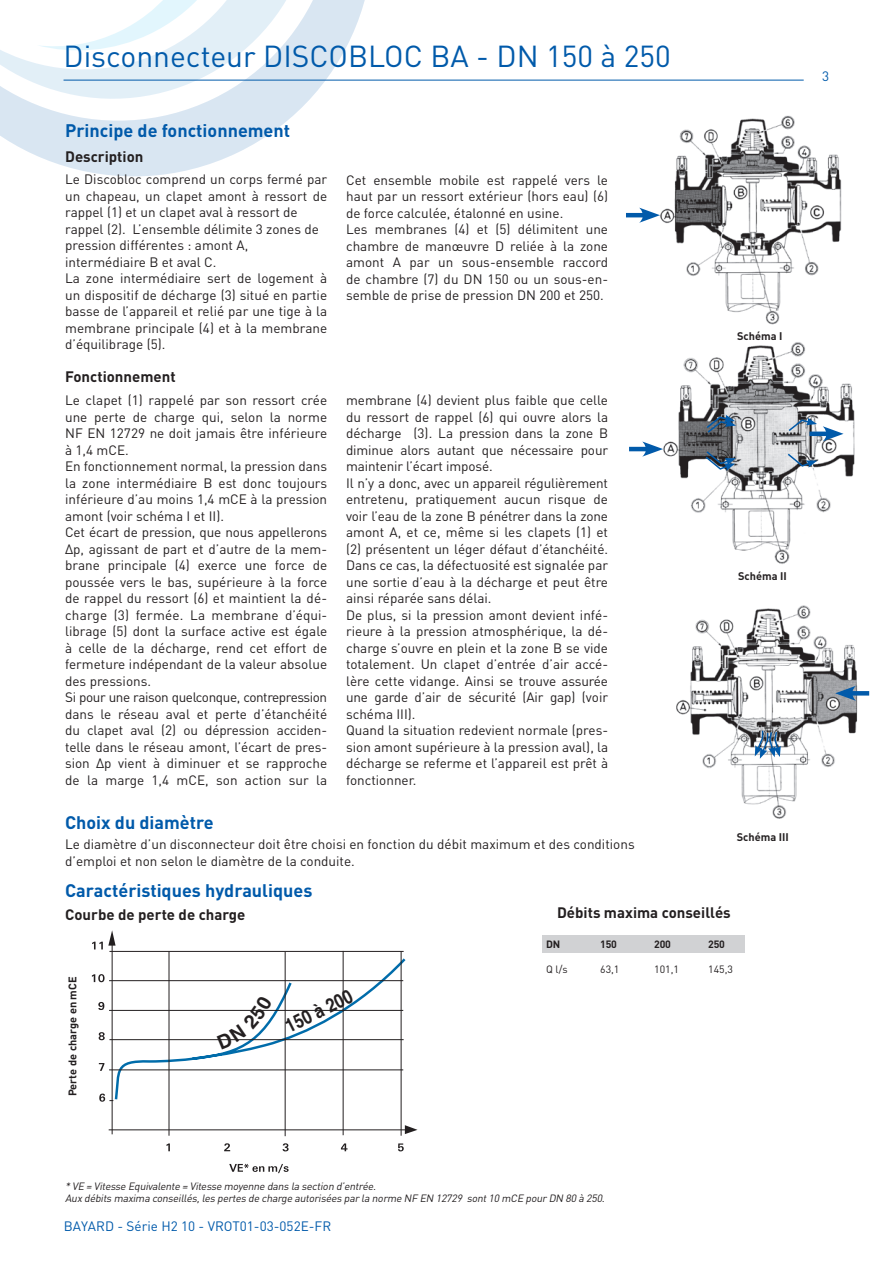
<style>
.page{position:relative;width:893px;height:1263px;background:#fff}
.page>*{position:absolute;margin:0;border:0;box-sizing:border-box;transform-origin:0 0}
.t1{font:30px "DIN";color:#015aaa}
.t2{font:700 19.5px "Helvetica";color:#231f20;scale:.84 1}
.t3{font:700 18px "DIN";color:#015aaa}
.t4{font:700 15px "DIN";color:#231f20}
.t5{font:13.5px/16.5px "DIN";color:#231f20;text-align:justify}
.t6{font:13.5px "DIN";color:#015aaa}
.t7{font:700 10.95px "DIN";color:#231f20}
.t8{font:italic 10.5px "DIN";color:#231f20}
.t9{font:10.5px "DIN";color:#231f20}
.t10{font:700 10.5px "DIN";letter-spacing:-.02em;color:#231f20}
</style>
<div class="page">
<svg style="left:0;top:0;width:407px;height:177px"></svg>
<svg style="left:0;top:0;width:340px;height:124px"></svg>
<hr style="left:64px;top:80px;width:740px;height:1px;background:#015aaa">
<div style="left:542px;top:935px;width:202px;height:17px;background:#d1d2d4"></div>
<hr style="left:112px;top:945px;width:1px;height:189px;background:#231f20">
<hr style="left:109px;top:1129px;width:305px;height:1px;background:#231f20">
<svg style="left:405px;top:1125px;width:12px;height:9px"></svg>
<svg style="left:92px;top:930px;width:24px;height:19px"></svg>
<hr style="left:109px;top:951px;width:295px;height:1px;background:#231f20">
<hr style="left:169px;top:951px;width:1px;height:185px;background:#231f20">
<hr style="left:285px;top:952px;width:1px;height:184px;background:#231f20">
<hr style="left:343px;top:951px;width:1px;height:184px;background:#231f20">
<hr style="left:401px;top:951px;width:1px;height:185px;background:#231f20">
<svg style="left:166px;top:1143px;width:4px;height:8px"></svg>
<svg style="left:224px;top:1143px;width:6px;height:8px"></svg>
<svg style="left:283px;top:1143px;width:6px;height:8px"></svg>
<svg style="left:341px;top:1143px;width:7px;height:8px"></svg>
<svg style="left:398px;top:1143px;width:6px;height:8px"></svg>
<svg style="left:229px;top:1164px;width:60px;height:9px"></svg>
<img style="left:676px;top:605px;width:185px;height:214px">
<svg style="left:856px;top:691px;width:13px;height:4px"></svg>
<svg style="left:835px;top:686px;width:21px;height:15px"></svg>
<svg style="left:755px;top:729px;width:26px;height:30px"></svg>
<img style="left:663px;top:342px;width:192px;height:222px">
<hr style="left:629px;top:447px;width:21px;height:4px;background:#015aaa">
<svg style="left:642px;top:441px;width:21px;height:16px"></svg>
<hr style="left:809px;top:432px;width:22px;height:4px;background:#015aaa">
<svg style="left:823px;top:426px;width:20px;height:15px"></svg>
<svg style="left:705px;top:415px;width:31px;height:19px"></svg>
<svg style="left:787px;top:418px;width:30px;height:15px"></svg>
<svg style="left:786px;top:452px;width:31px;height:16px"></svg>
<svg style="left:704px;top:450px;width:32px;height:21px"></svg>
<img style="left:660px;top:115px;width:182px;height:210px">
<hr style="left:626px;top:213px;width:21px;height:4px;background:#015aaa">
<svg style="left:639px;top:208px;width:21px;height:15px"></svg>
<svg style="left:92px;top:956px;width:314px;height:146px"></svg>
<h1 class="t1" style="left:64px;top:37px;width:609px">Disconnecteur DISCOBLOC BA - DN 150 à 250</h1>
<p class="t3" style="left:65px;top:118px;width:227px">Principe de fonctionnement</p>
<p class="t4" style="left:65px;top:146px;width:80px">Description</p>
<p class="t5" style="left:65px;top:171px;width:264px">Le Discobloc comprend un corps fermé par un chapeau, un clapet amont à ressort de rappel (1) et un clapet aval à ressort de</p>
<p class="t5" style="left:65px;top:221px;width:255px">rappel (2). L’ensemble délimite 3 zones de</p>
<p class="t5" style="left:65px;top:237px;width:185px">pression différentes : amont A,</p>
<p class="t5" style="left:65px;top:254px;width:153px">intermédiaire B et aval C.</p>
<p class="t5" style="left:65px;top:270px;width:264px">La zone intermédiaire sert de logement à un dispositif de décharge (3) situé en partie basse de l’appareil et relié par une tige à la membrane principale (4) et à la membrane d’équilibrage (5).</p>
<p class="t4" style="left:65px;top:367px;width:112px">Fonctionnement</p>
<p class="t5" style="left:65px;top:392px;width:264px">Le clapet (1) rappelé par son ressort crée une perte de charge qui, selon la norme NF EN 12729 ne doit jamais être inférieure à 1,4 mCE.</p>
<p class="t5" style="left:65px;top:458px;width:264px">En fonctionnement normal, la pression dans la zone intermédiaire B est donc toujours inférieure d’au moins 1,4 mCE à la pression amont (voir schéma I et II).</p>
<p class="t5" style="left:65px;top:524px;width:264px">Cet écart de pression, que nous appellerons ∆p, agissant de part et d’autre de la mem&shy;brane principale (4) exerce une force de poussée vers le bas, supérieure à la force de rappel du ressort (6) et maintient la dé&shy;charge (3) fermée. La membrane d’équi&shy;librage (5) dont la surface active est égale à celle de la décharge, rend cet effort de fermeture indépendant de la valeur absolue des pressions.</p>
<p class="t5" style="left:65px;top:689px;width:264px">Si pour une raison quelconque, contrepression dans le réseau aval et perte d’étanchéité du clapet aval (2) ou dépression acciden&shy;telle dans le réseau amont, l’écart de pres&shy;sion ∆p vient à diminuer et se rapproche de la marge 1,4 mCE, son action sur la</p>
<p class="t5" style="left:346px;top:171px;width:264px">Cet ensemble mobile est rappelé vers le haut par un ressort extérieur (hors eau) (6) de force calculée, étalonné en usine.</p>
<p class="t5" style="left:346px;top:221px;width:264px">Les membranes (4) et (5) délimitent une chambre de manœuvre D reliée à la zone amont A par un sous-ensemble raccord de chambre (7) du DN 150 ou un sous-en&shy;semble de prise de pression DN 200 et 250.</p>
<p class="t5" style="left:346px;top:392px;width:264px">membrane (4) devient plus faible que celle du ressort de rappel (6) qui ouvre alors la décharge (3). La pression dans la zone B diminue alors autant que nécessaire pour maintenir l’écart imposé.</p>
<p class="t5" style="left:346px;top:474px;width:264px">Il n’y a donc, avec un appareil régulièrement entretenu, pratiquement aucun risque de voir l’eau de la zone B pénétrer dans la zone amont A, et ce, même si les clapets (1) et (2) présentent un léger défaut d’étanchéité.<br>Dans ce cas, la défectuosité est signalée par une sortie d’eau à la décharge et peut être ainsi réparée sans délai.</p>
<p class="t5" style="left:346px;top:606px;width:264px">De plus, si la pression amont devient infé&shy;rieure à la pression atmosphérique, la dé&shy;charge s’ouvre en plein et la zone B se vide totalement. Un clapet d’entrée d’air accé&shy;lère cette vidange. Ainsi se trouve assurée une garde d’air de sécurité (Air gap) (voir schéma III).</p>
<p class="t5" style="left:346px;top:722px;width:264px">Quand la situation redevient normale (pres&shy;sion amont supérieure à la pression aval), la décharge se referme et l’appareil est prêt à fonctionner.</p>
<p class="t3" style="left:65px;top:810px;width:150px">Choix du diamètre</p>
<p class="t5" style="left:65px;top:836px;width:571px">Le diamètre d’un disconnecteur doit être choisi en fonction du débit maximum et des conditions</p>
<p class="t5" style="left:65px;top:852px;width:291px">d’emploi et non selon le diamètre de la conduite.</p>
<p class="t3" style="left:65px;top:879px;width:249px">Caractéristiques hydrauliques</p>
<p class="t7" style="left:737px;top:329px;width:47px">Schéma I</p>
<p class="t7" style="left:738px;top:569px;width:50px">Schéma II</p>
<p class="t7" style="left:737px;top:830px;width:54px">Schéma III</p>
<p class="t4" style="left:65px;top:904px;width:182px">Courbe de perte de charge</p>
<p class="t4" style="left:557px;top:903px;width:175px">Débits maxima conseillés</p>
<p class="t7" style="left:65px;top:1096px;width:121px;rotate:-90deg">Perte de charge en mCE</p>
<p class="t2" style="left:279px;top:1013px;width:88px;rotate:-27deg">150 à 200</p>
<p class="t10" style="left:546px;top:937px;width:16px">DN</p>
<p class="t10" style="left:600px;top:937px;width:18px">150</p>
<p class="t10" style="left:654px;top:937px;width:18px">200</p>
<p class="t10" style="left:708px;top:937px;width:18px">250</p>
<p class="t9" style="left:546px;top:962px;width:23px">Q l/s</p>
<p class="t9" style="left:600px;top:962px;width:21px">63,1</p>
<p class="t9" style="left:654px;top:962px;width:26px">101,1</p>
<p class="t9" style="left:708px;top:962px;width:26px">145,3</p>
<p class="t8" style="left:65px;top:1179px;width:314px">* VE = Vitesse Equivalente = Vitesse moyenne dans la section d’entrée.</p>
<p class="t8" style="left:65px;top:1192px;width:543px">Aux débits maxima conseillés,les pertes de charge autorisées parla norme NF EN 12729 sont10 mCE pourDN 80 à 250.</p>
<p class="t6" style="left:64px;top:1218px;width:269px">BAYARD - Série H2 10 - VROT01-03-052E-FR</p>
<p class="t6" style="left:822px;top:67px;width:9px">3</p>
</div>
